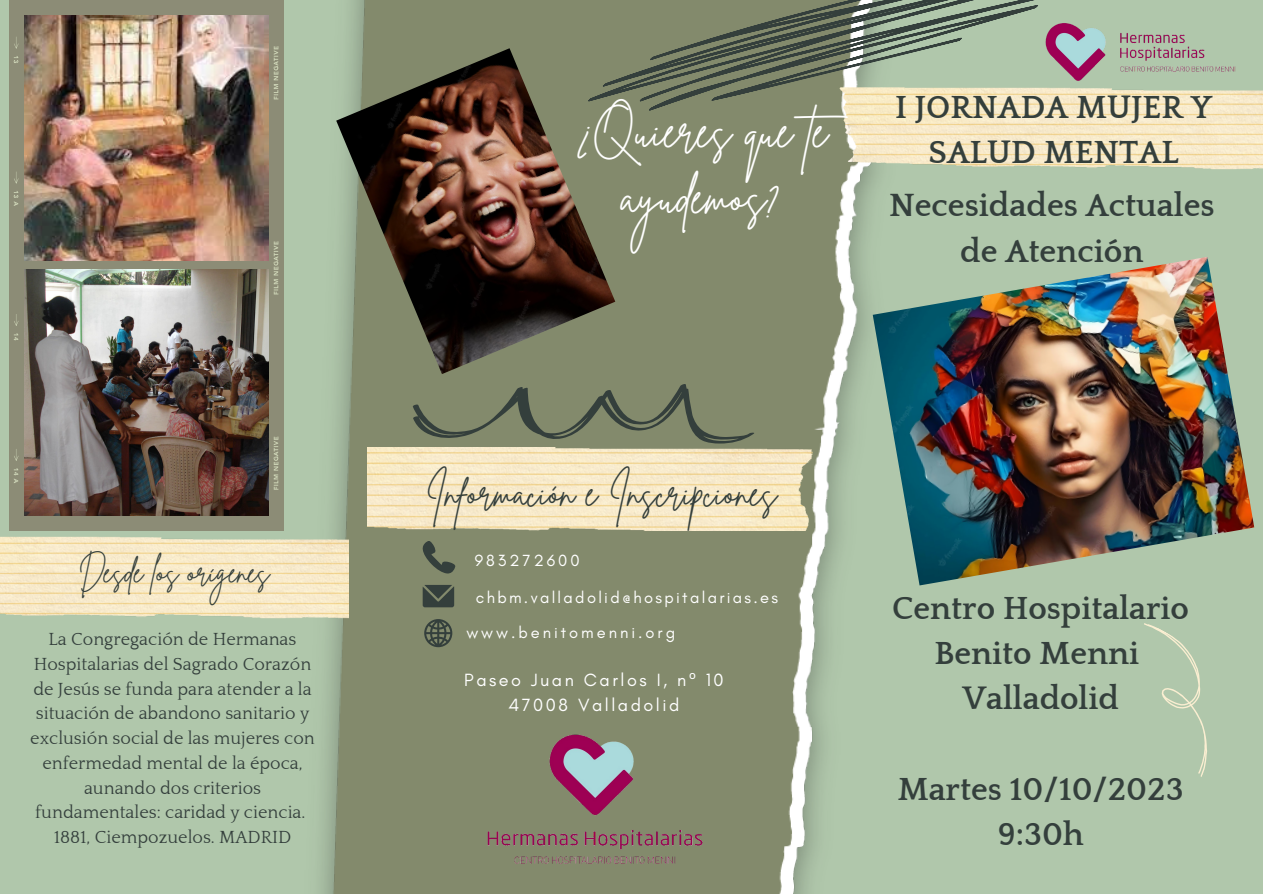
<style>
.page{position:relative;width:1263px;height:894px;background:#fff}
.page>*{position:absolute;margin:0;border:0;box-sizing:border-box;transform-origin:0 0}
.t1{font:48px/66.3px "Brittany Signature";color:#fff}
.t2{font:37.8px "Brittany Signature";color:#343f3c}
.t3{font:700 33px/46px "Quattrocento";color:#343f3c;text-align:center}
.t4{font:700 32.85px/44.8px "Quattrocento";color:#343f3c;text-align:center}
.t5{font:30px "Brittany Signature";color:#343f3c}
.t6{font:18px/24.8px "Quattrocento";color:#343f3c;text-align:center}
.t7{font:18px "Glacial Indifference";letter-spacing:.14em;color:#fff}
.t8{font:16.5px "Glacial Indifference";letter-spacing:.14em;color:#fff}
.t9{font:16.5px "Glacial Indifference";letter-spacing:.18em;color:#fff}
.s1{font-family:"Noto Sans"}
</style>
<div class="page">
<div style="left:0;top:0;width:1263px;height:893px;background:#b0c7ab"></div>
<img style="left:321px;top:0;width:558px;height:893px">
<img style="left:873px;top:257px;width:381px;height:328px">
<img style="left:839px;top:88px;width:424px;height:82px">
<svg style="left:1144px;top:623px;width:63px;height:154px"></svg>
<img style="left:336px;top:48px;width:279px;height:326px">
<svg style="left:412px;top:383px;width:342px;height:60px;background:#767e64"></svg>
<img style="left:0;top:535px;width:349px;height:84px">
<svg style="left:423px;top:541px;width:32px;height:32px"></svg>
<svg style="left:423px;top:584px;width:31px;height:23px"></svg>
<svg style="left:424px;top:619px;width:28px;height:28px"></svg>
<div style="left:9px;top:0;width:274px;height:530px;background:#8c8c76"></div>
<img style="left:24px;top:270px;width:244px;height:245px">
<img style="left:24px;top:15px;width:245px;height:245px">
<svg style="left:274px;top:46px;width:4px;height:443px"></svg>
<svg style="left:577px;top:0;width:502px;height:131px"></svg>
<img style="left:475px;top:725px;width:239px;height:150px">
<img style="left:1041px;top:19px;width:195px;height:67px">
<img style="left:368px;top:447px;width:444px;height:83px">
<p class="t5" style="left:79px;top:552px;width:192px">Desde los orígenes</p>
<p class="t6" style="left:30px;top:627px;width:286px">La Congregación de Hermanas<br>Hospitalarias del Sagrado Corazón de Jesús se funda para atender a la situación de abandono sanitario y exclusión social de las mujeres con enfermedad mental de la época, aunando dos criterios fundamentales: caridad y ciencia.</p>
<p class="t6" style="left:54px;top:825px;width:239px">1881, Ciempozuelos. MADRID</p>
<p class="t1" style="left:621px;top:98px;width:241px;text-indent:-46px">¿Quieres que te ayudemos?</p>
<p class="t4" style="left:895px;top:86px;width:319px">I JORNADA MUJER Y<br>SALUD MENTAL</p>
<p class="t3" style="left:889px;top:183px;width:327px">Necesidades Actuales de Atención</p>
<p class="t2" style="left:426px;top:468px;width:352px">Información e Inscripciones</p>
<p class="t9" style="left:475px;top:549px;width:106px">983272600</p>
<p class="t8" style="left:476px;top:586px;width:304px">chbm.valladolid@hospitalarias.es</p>
<p class="t9" style="left:466px;top:622px;width:210px">www.benitomenni.org</p>
<p class="t7" style="left:464px;top:668px;width:261px">Paseo Juan Carlos I, n<span class="s1">º</span> 10</p>
<p class="t7" style="left:508px;top:693px;width:172px">47008 Valladolid</p>
<p class="t4" style="left:892px;top:587px;width:298px">Centro Hospitalario<br>Benito Menni</p>
<p class="t4" style="left:962px;top:677px;width:158px">Valladolid</p>
<p class="t4" style="left:898px;top:767px;width:287px">Martes 10/10/2023</p>
<p class="t4" style="left:998px;top:812px;width:87px">9:30h</p>
</div>
